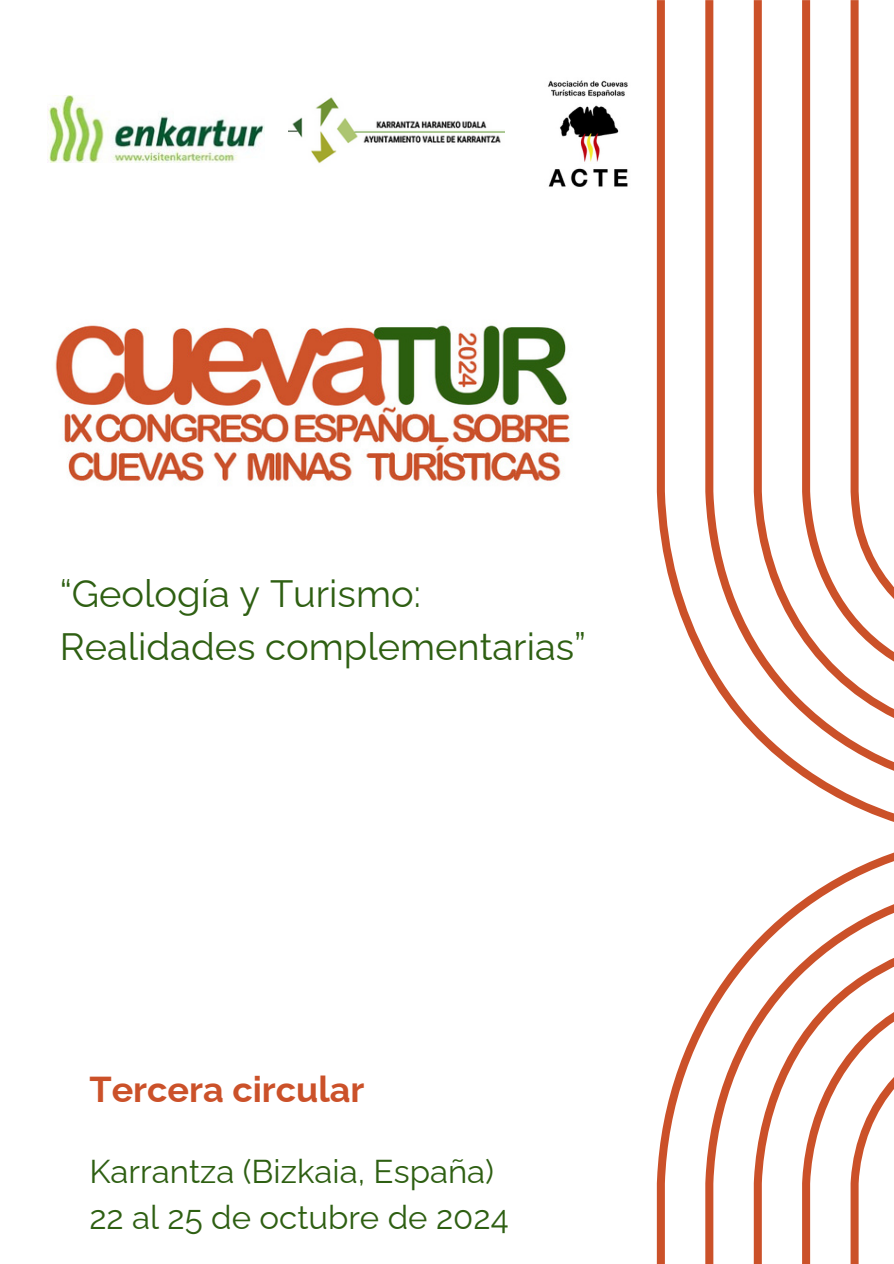
<style>
.page{position:relative;width:894px;height:1264px;background:#fff}
.page>*{position:absolute;margin:0;border:0;box-sizing:border-box;transform-origin:0 0}
.t1{font:38.1px/53.2px "Raleway";color:#2e5f12}
.t2{font:700 36px "Raleway";color:#cb5129}
.t3{font:33px "Raleway";color:#2e5f12}
</style>
<div class="page">
<svg style="left:656px;top:0;width:237px;height:1263px"></svg>
<img style="left:55px;top:325px;width:515px;height:156px">
<img style="left:47px;top:95px;width:218px;height:68px">
<img style="left:288px;top:97px;width:216px;height:67px">
<img style="left:548px;top:80px;width:80px;height:107px">
<h2 class="t1" style="left:60px;top:566px;width:527px">“Geología y Turismo:<br>Realidades complementarias”</h2>
<p class="t2" style="left:89px;top:1068px;width:276px">Tercera circular</p>
<h1 class="t3" style="left:89px;top:1151px;width:406px">Karrantza (Bizkaia, España)</h1>
<p class="t3" style="left:89px;top:1197px;width:421px">22 al 25 de octubre de 2024</p>
</div>
